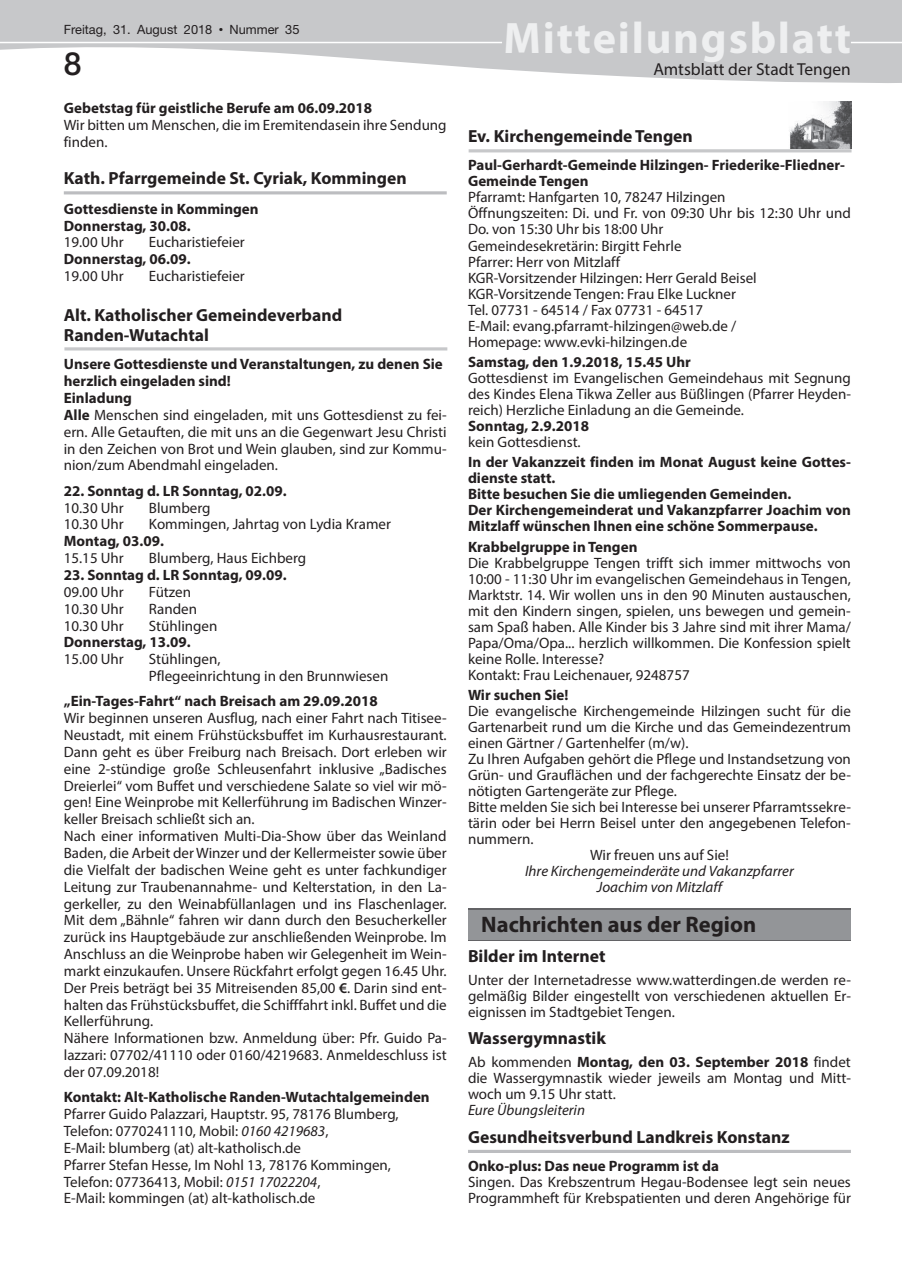
<style>
.page{position:relative;width:902px;height:1280px;background:#fff}
.page>*{position:absolute;margin:0;border:0;box-sizing:border-box;transform-origin:0 0}
.t1{font:700 44.25px "Myriad Pro";letter-spacing:.04em;color:#eeeff0}
.t2{font:500 31.95px "Helvetica Neue";color:#231f20}
.t3{font:700 22.5px "Myriad Pro";color:#231f20}
.t4{font:700 17.55px/19.2px "Myriad Pro";color:#231f20}
.t5{font:17.4px "Myriad Pro";color:#231f20}
.t6{font:15px/16.8px "Myriad Pro";color:#231f20}
.t7{font:700 15px/16px "Myriad Pro";color:#231f20}
.t8{font:italic 15px/16px "Myriad Pro";color:#231f20;text-align:center}
.t9{font:12.75px "Helvetica Neue";color:#231f20}
.s1{font-family:"M Twentieth Century";font-weight:500}
.s2{font-size:12.9px}
.s3{font-weight:700}
.s4{font-weight:600}
.s5{font-style:italic}
</style>
<div class="page">
<svg style="left:0;top:0;width:901px;height:83px;fill:#c7c8ca"></svg>
<div style="left:505px;top:22px;width:344px;height:40px;background:#c7c8ca"></div>
<hr style="left:0;top:42px;width:502px;height:1px;background:#fff">
<hr style="left:850px;top:42px;width:51px;height:1px;background:#fff">
<hr style="left:64px;top:191px;width:382px;height:3px;background:#bcbdc0">
<hr style="left:64px;top:347px;width:383px;height:3px;background:#c7c8ca">
<hr style="left:468px;top:1150px;width:382px;height:3px;background:#bcbdc0">
<hr style="left:468px;top:149px;width:383px;height:3px;background:#c7c8ca">
<img style="left:789px;top:101px;width:62px;height:48px">
<div style="left:468px;top:909px;width:382px;height:32px;background:#939598"></div>
<p class="t9" style="left:64px;top:22px;width:237px">Freitag, 31. August 2018 <span class="s1">•</span> Nummer <span class="s2">35</span></p>
<h1 class="t1" style="left:503px;top:9px;width:349px">Mitteilungsblatt</h1>
<h2 class="t2" style="left:64px;top:45px;width:19px">8</h2>
<p class="t5" style="left:653px;top:59px;width:199px">Amtsblatt der Stadt Tengen</p>
<p class="t7" style="left:64px;top:100px;width:310px">Gebetstag für geistliche Berufe am 06.09.2018</p>
<p class="t6" style="left:64px;top:116px;width:384px">Wir bitten um Menschen, die im Eremitendasein ihre Sendung finden.</p>
<p class="t4" style="left:64px;top:168px;width:344px">Kath. Pfarrgemeinde St. Cyriak, Kommingen</p>
<p class="t7" style="left:64px;top:200px;width:196px;line-height:16.8px">Gottesdienste in Kommingen<br>Donnerstag, 30.08.</p>
<p class="t6" style="left:64px;top:234px;width:61px">19.00 Uhr</p>
<p class="t6" style="left:149px;top:234px;width:97px">Eucharistiefeier</p>
<p class="t7" style="left:64px;top:251px;width:128px">Donnerstag, 06.09.</p>
<p class="t6" style="left:64px;top:267px;width:61px">19.00 Uhr</p>
<p class="t6" style="left:149px;top:267px;width:97px">Eucharistiefeier</p>
<p class="t4" style="left:64px;top:305px;width:280px">Alt. Katholischer Gemeindeverband<br>Randen-Wutachtal</p>
<p class="t6" style="left:64px;top:356px;width:384px"><span class="s3">Unsere Gottesdienste und Veranstaltungen, zu denen Sie herzlich eingeladen sind!<br>Einladung<br>Alle</span> Menschen sind eingeladen, mit uns Gottesdienst zu fei&shy;ern. Alle Getauften, die mit uns an die Gegenwart Jesu Christi in den Zeichen von Brot und Wein glauben, sind zur Kommu&shy;nion/zum Abendmahl eingeladen.</p>
<p class="t7" style="left:64px;top:482px;width:224px">22. Sonntag d. LR Sonntag, 02.09.</p>
<p class="t6" style="left:64px;top:499px;width:61px">10.30 Uhr</p>
<p class="t6" style="left:149px;top:499px;width:63px">Blumberg</p>
<p class="t6" style="left:64px;top:516px;width:61px">10.30 Uhr</p>
<p class="t6" style="left:149px;top:516px;width:243px">Kommingen, Jahrtag von Lydia Kramer</p>
<p class="t7" style="left:64px;top:533px;width:102px">Montag, 03.09.</p>
<p class="t6" style="left:64px;top:549px;width:61px">15.15 Uhr</p>
<p class="t6" style="left:149px;top:549px;width:159px">Blumberg, Haus Eichberg</p>
<p class="t7" style="left:64px;top:566px;width:224px">23. Sonntag d. LR Sonntag, 09.09.</p>
<p class="t6" style="left:64px;top:583px;width:61px">09.00 Uhr</p>
<p class="t6" style="left:149px;top:583px;width:44px">Fützen</p>
<p class="t6" style="left:64px;top:600px;width:61px">10.30 Uhr</p>
<p class="t6" style="left:149px;top:600px;width:50px">Randen</p>
<p class="t6" style="left:64px;top:617px;width:61px">10.30 Uhr</p>
<p class="t6" style="left:149px;top:617px;width:70px">Stühlingen</p>
<p class="t7" style="left:64px;top:634px;width:128px">Donnerstag, 13.09.</p>
<p class="t6" style="left:64px;top:650px;width:61px">15.00 Uhr</p>
<p class="t6" style="left:149px;top:650px;width:241px">Stühlingen,<br>Pflegeeinrichtung in den Brunnwiesen</p>
<p class="t7" style="left:64px;top:693px;width:315px">„Ein-Tages-Fahrt“ nach Breisach am 29.09.2018</p>
<p class="t6" style="left:64px;top:709px;width:384px">Wir beginnen unseren Ausflug, nach einer Fahrt nach Titisee-Neustadt, mit einem Frühstücksbuffet im Kurhausrestaurant.<br>Dann geht es über Freiburg nach Breisach. Dort erleben wir eine 2-stündige große Schleusenfahrt inklusive „Badisches Dreierlei“ vom Buffet und verschiedene Salate so viel wir mö&shy;gen! Eine Weinprobe mit Kellerführung im Badischen Winzer&shy;keller Breisach schließt sich an.<br>Nach einer informativen Multi-Dia-Show über das Weinland Baden, die Arbeit der Winzer und der Kellermeister sowie über die Vielfalt der badischen Weine geht es unter fachkundiger Leitung zur Traubenannahme- und Kelterstation, in den La&shy;gerkeller, zu den Weinabfüllanlagen und ins Flaschenlager.<br>Mit dem „Bähnle“ fahren wir dann durch den Besucherkeller zurück ins Hauptgebäude zur anschließenden Weinprobe. lm Anschluss an die Weinprobe haben wir Gelegenheit im Wein&shy;markt einzukaufen. Unsere Rückfahrt erfolgt gegen 16.45 Uhr.<br>Der Preis beträgt bei 35 Mitreisenden 85,00 <span class="s4">€</span>. Darin sind ent&shy;halten das Frühstücksbuffet, die Schifffahrt inkl. Buffet und die Kellerführung.<br>Nähere Informationen bzw. Anmeldung über: Pfr. Guido Pa&shy;lazzari: 07702/41110 oder 0160/4219683. Anmeldeschluss ist der 07.09.2018!</p>
<p class="t7" style="left:64px;top:1089px;width:367px">Kontakt: Alt-Katholische Randen-Wutachtalgemeinden</p>
<p class="t6" style="left:64px;top:1105px;width:336px">Pfarrer Guido Palazzari, Hauptstr. 95, 78176 Blumberg, Telefon: 0770241110, Mobil: <span class="s5">0160 4219683</span>,<br>E-Mail: blumberg (at) alt-katholisch.de<br>Pfarrer Stefan Hesse, Im Nohl 13, 78176 Kommingen, Telefon: 07736413, Mobil: <span class="s5">0151 17022204</span>,<br>E-Mail: kommingen (at) alt-katholisch.de</p>
<p class="t4" style="left:468px;top:126px;width:226px">Ev. Kirchengemeinde Tengen</p>
<p class="t7" style="left:468px;top:157px;width:378px">Paul-Gerhardt-Gemeinde Hilzingen- Friederike-Fliedner-<br>Gemeinde Tengen</p>
<p class="t6" style="left:468px;top:189px;width:384px;line-height:16px">Pfarramt: Hanfgarten 10, 78247 Hilzingen<br>Öffnungszeiten: Di. und Fr. von 09:30 Uhr bis 12:30 Uhr und Do. von 15:30 Uhr bis 18:00 Uhr<br>Gemeindesekretärin: Birgitt Fehrle<br>Pfarrer: Herr von Mitzlaff<br>KGR-Vorsitzender Hilzingen: Herr Gerald Beisel KGR-Vorsitzende Tengen: Frau Elke Luckner<br>Tel. 07731 - 64514 / Fax 07731 - 64517<br>E-Mail: evang.pfarramt-hilzingen@web.de /<br>Homepage: www.evki-hilzingen.de</p>
<p class="t7" style="left:468px;top:353px;width:224px">Samstag, den 1.9.2018, 15.45 Uhr</p>
<p class="t6" style="left:468px;top:370px;width:384px;line-height:16px;text-align:justify">Gottesdienst im Evangelischen Gemeindehaus mit Segnung des Kindes Elena Tikwa Zeller aus Büßlingen (Pfarrer Heyden&shy;reich) Herzliche Einladung an die Gemeinde.</p>
<p class="t7" style="left:468px;top:417px;width:122px">Sonntag, 2.9.2018</p>
<p class="t6" style="left:468px;top:433px;width:114px">kein Gottesdienst.</p>
<p class="t7" style="left:468px;top:454px;width:384px">In der Vakanzzeit finden im Monat August keine Gottes&shy;dienste statt.<br>Bitte besuchen Sie die umliegenden Gemeinden.<br>Der Kirchengemeinderat und Vakanzpfarrer Joachim von Mitzlaff wünschen Ihnen eine schöne Sommerpause.</p>
<p class="t7" style="left:468px;top:538px;width:171px">Krabbelgruppe in Tengen</p>
<p class="t6" style="left:468px;top:554px;width:384px;line-height:16px">Die Krabbelgruppe Tengen trifft sich immer mittwochs von 10:00 - 11:30 Uhr im evangelischen Gemeindehaus in Tengen, Marktstr. 14. Wir wollen uns in den 90 Minuten austauschen, mit den Kindern singen, spielen, uns bewegen und gemein&shy;sam Spaß haben. Alle Kinder bis 3 Jahre sind mit ihrer Mama/ Papa/Oma/Opa... herzlich willkommen. Die Konfession spielt keine Rolle. Interesse?<br>Kontakt: Frau Leichenauer, 9248757</p>
<p class="t7" style="left:468px;top:686px;width:102px">Wir suchen Sie!</p>
<p class="t6" style="left:468px;top:702px;width:384px">Die evangelische Kirchengemeinde Hilzingen sucht für die</p>
<p class="t6" style="left:468px;top:718px;width:384px">Gartenarbeit rund um die Kirche und das Gemeindezentrum</p>
<p class="t6" style="left:468px;top:734px;width:222px">einen Gärtner / Gartenhelfer (m/w).</p>
<p class="t6" style="left:468px;top:750px;width:384px">Zu Ihren Aufgaben gehört die Pflege und Instandsetzung von</p>
<p class="t6" style="left:468px;top:767px;width:384px">Grün- und Grauflächen und der fachgerechte Einsatz der be-</p>
<p class="t6" style="left:468px;top:783px;width:210px">nötigten Gartengeräte zur Pflege.</p>
<p class="t6" style="left:468px;top:799px;width:384px">Bitte melden Sie sich bei Interesse bei unserer Pfarramtssekre-</p>
<p class="t6" style="left:468px;top:815px;width:384px">tärin oder bei Herrn Beisel unter den angegebenen Telefon-</p>
<p class="t6" style="left:468px;top:831px;width:67px">nummern.</p>
<p class="t6" style="left:590px;top:847px;width:140px">Wir freuen uns auf Sie!</p>
<p class="t8" style="left:525px;top:863px;width:270px">Ihre Kirchengemeinderäte und Vakanzpfarrer<br>Joachim von Mitzlaff</p>
<h3 class="t3" style="left:481px;top:909px;width:276px">Nachrichten aus der Region</h3>
<p class="t4" style="left:468px;top:946px;width:139px">Bilder im Internet</p>
<p class="t6" style="left:468px;top:971px;width:384px;line-height:16px;text-align:justify">Unter der Internetadresse www.watterdingen.de werden re&shy;gelmäßig Bilder eingestellt von verschiedenen aktuellen Er&shy;eignissen im Stadtgebiet Tengen.</p>
<p class="t4" style="left:468px;top:1028px;width:139px">Wassergymnastik</p>
<p class="t6" style="left:468px;top:1053px;width:384px;line-height:16px;text-align:justify">Ab kommenden <span class="s3">Montag, den 03. September 2018</span> findet die Wassergymnastik wieder jeweils am Montag und Mitt&shy;woch um 9.15 Uhr statt.</p>
<p class="t8" style="left:468px;top:1101px;width:118px">Eure Übungsleiterin</p>
<p class="t4" style="left:468px;top:1126px;width:323px">Gesundheitsverbund Landkreis Konstanz</p>
<p class="t7" style="left:468px;top:1158px;width:252px">Onko-plus: Das neue Programm ist da</p>
<p class="t6" style="left:468px;top:1174px;width:384px;line-height:16px">Singen. Das Krebszentrum Hegau-Bodensee legt sein neues<br>Programmheft für Krebspatienten und deren Angehörige für</p>
</div>
